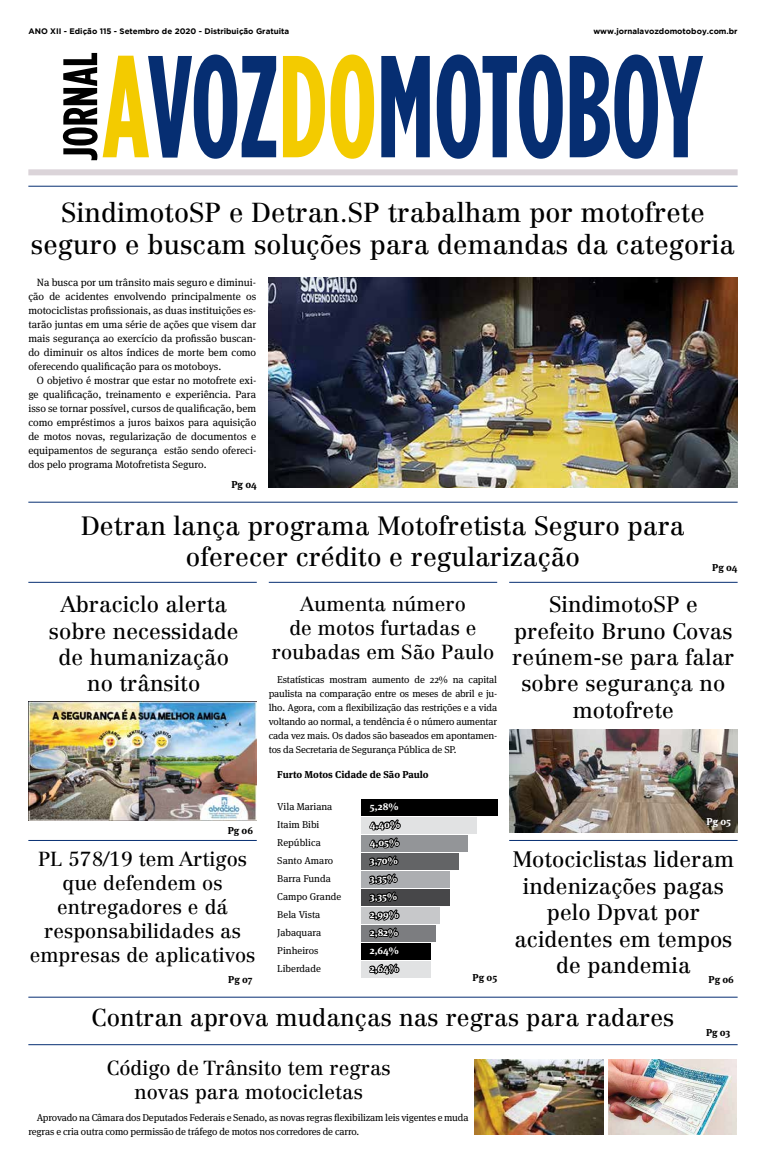
<style>
.page{position:relative;width:766px;height:1163px;background:#fff}
.page>*{position:absolute;margin:0;border:0;box-sizing:border-box;transform-origin:0 0}
.t1{font:27px/32.4px "Centennial LT Std";color:#000;text-align:center}
.t2{font:26px/31.2px "Centennial LT Std";color:#000;text-align:center}
.t3{font:24px "Centennial LT Std";color:#000}
.t4{font:22px/26.4px "Centennial LT Std";color:#000;text-align:center}
.t5{font:20px/24px "Centennial LT Std";color:#000;text-align:center}
.t6{font:10.5px/14px "Meta Serif Pro";color:#000;text-align:justify}
.t7{font:10px/18px "Meta Serif Pro";letter-spacing:-.015em;color:#000}
.t8{font:700 10px "Meta Serif Pro";color:#000}
.t9{font:700 10px/18px "Meta Serif Pro";color:#fff}
.t10{font:700 8px "Gotham";color:#000}
</style>
<div class="page">
<img style="left:269px;top:278px;width:468px;height:209px">
<svg style="left:283px;top:54px;width:91px;height:105px"></svg>
<svg style="left:381px;top:56px;width:48px;height:101px"></svg>
<svg style="left:436px;top:54px;width:126px;height:105px"></svg>
<svg style="left:569px;top:54px;width:134px;height:105px"></svg>
<svg style="left:63px;top:53px;width:213px;height:107px"></svg>
<div style="left:28px;top:169px;width:709px;height:6px;background:#dbd4d9"></div>
<hr style="left:28px;top:186px;width:709px;height:1px;background:#062e72">
<hr style="left:28px;top:582px;width:229px;height:1px;background:#062e72">
<hr style="left:28px;top:840px;width:229px;height:1px;background:#062e72">
<hr style="left:509px;top:840px;width:228px;height:1px;background:#062e72">
<hr style="left:28px;top:502px;width:709px;height:1px;background:#062e72">
<hr style="left:28px;top:1044px;width:709px;height:1px;background:#062e72">
<hr style="left:28px;top:996px;width:709px;height:1px;background:#062e72">
<hr style="left:269px;top:582px;width:228px;height:1px;background:#062e72">
<hr style="left:509px;top:582px;width:228px;height:1px;background:#062e72">
<img style="left:509px;top:729px;width:228px;height:102px">
<img style="left:28px;top:701px;width:229px;height:119px">
<img style="left:475px;top:1059px;width:128px;height:75px">
<img style="left:608px;top:1059px;width:128px;height:75px">
<div style="left:361px;top:960px;width:69px;height:16px;background:#e1e2e3"></div>
<div style="left:361px;top:942px;width:69px;height:17px;background:#000"></div>
<div style="left:361px;top:924px;width:74px;height:17px;background:#7c7d80"></div>
<div style="left:361px;top:907px;width:79px;height:16px;background:#c7c8ca"></div>
<div style="left:361px;top:889px;width:88px;height:16px;background:#474749"></div>
<div style="left:361px;top:871px;width:88px;height:16px;background:#acaeb1"></div>
<div style="left:361px;top:853px;width:97px;height:16px;background:#636466"></div>
<div style="left:361px;top:835px;width:107px;height:16px;background:#939598"></div>
<div style="left:361px;top:817px;width:116px;height:16px;background:#e1e2e3"></div>
<div style="left:361px;top:799px;width:136px;height:16px;background:#000"></div>
<svg style="left:362px;top:815px;width:39px;height:160px"></svg>
<p class="t10" style="left:28px;top:27px;width:262px">ANO XII - Edição 115 - Setembro de 2020 - Distribuição Gratuita</p>
<p class="t10" style="left:593px;top:27px;width:146px">www.jornalavozdomotoboy.com.br</p>
<h1 class="t1" style="left:31px;top:196px;width:705px">SindimotoSP e Detran.SP trabalham por motofrete seguro e buscam soluções para demandas da categoria</h1>
<p class="t6" style="left:28px;top:275px;width:229px;text-indent:9px">Na busca por um trânsito mais seguro e diminui&shy;ção de acidentes envolvendo principalmente os motociclistas profissionais, as duas instituições es&shy;tarão juntas em uma série de ações que visem dar mais segurança ao exercício da profissão buscan&shy;do diminuir os altos índices de morte bem como oferecendo qualificação para os motoboys.</p>
<p class="t6" style="left:28px;top:373px;width:229px;text-indent:9px">O objetivo é mostrar que estar no motofrete exi&shy;ge qualificação, treinamento e experiência. Para isso se tornar possível, cursos de qualificação, bem como empréstimos a juros baixos para aquisição de motos novas, regularização de documentos e equipamentos de segurança estão sendo ofereci&shy;dos pelo programa Motofretista Seguro.</p>
<p class="t8" style="left:231px;top:476px;width:27px">Pg 04</p>
<h2 class="t2" style="left:81px;top:510px;width:605px">Detran lança programa Motofretista Seguro para oferecer crédito e regularização</h2>
<h3 class="t4" style="left:49px;top:591px;width:191px">Abraciclo alerta sobre necessidade de humanização no trânsito</h3>
<p class="t8" style="left:712px;top:559px;width:27px">Pg 04</p>
<h3 class="t5" style="left:272px;top:591px;width:224px">Aumenta número<br>de motos furtadas e roubadas em São Paulo</h3>
<h3 class="t4" style="left:512px;top:591px;width:224px">SindimotoSP e prefeito Bruno Covas reúnem-se para falar sobre segurança no motofrete</h3>
<p class="t7" style="left:269px;top:671px;width:230px;line-height:14px;text-align:justify;text-indent:8px">Estatísticas mostram aumento de 22% na capital paulista na comparação entre os meses de abril e ju&shy;lho. Agora, com a flexibilização das restrições e a vida voltando ao normal, a tendência é o número aumentar cada vez mais. Os dados são baseados em apontamen&shy;tos da Secretaria de Segurança Pública de SP.</p>
<p class="t8" style="left:277px;top:766px;width:153px">Furto Motos Cidade de São Paulo</p>
<p class="t7" style="left:277px;top:796px;width:66px">Vila Mariana<br>Itaim Bibi<br>República<br>Santo Amaro<br>Barra Funda<br>Campo Grande<br>Bela Vista<br>Jabaquara<br>Pinheiros<br>Liberdade</p>
<p class="t9" style="left:370px;top:796px;width:32px">5,28%<br>4,40%<br>4,05%<br>3,70%<br>3,35%<br>3,35%<br>2,99%<br>2,82%<br>2,64%<br>2,64%</p>
<p class="t9" style="left:706px;top:812px;width:26px">Pg 05</p>
<p class="t8" style="left:227px;top:822px;width:27px">Pg 06</p>
<h3 class="t4" style="left:512px;top:846px;width:223px">Motociclistas lideram indenizações pagas pelo Dpvat por acidentes em tempos de pandemia</h3>
<h3 class="t5" style="left:30px;top:846px;width:227px">PL 578/19 tem Artigos que defendem os entregadores e dá responsabilidades as empresas de aplicativos</h3>
<p class="t8" style="left:472px;top:968px;width:26px">Pg 05</p>
<p class="t8" style="left:228px;top:971px;width:26px">Pg 07</p>
<p class="t8" style="left:708px;top:971px;width:27px">Pg 06</p>
<h3 class="t3" style="left:92px;top:1003px;width:584px">Contran aprova mudanças nas regras para radares</h3>
<h3 class="t5" style="left:107px;top:1055px;width:285px">Código de Trânsito tem regras novas para motocicletas</h3>
<p class="t7" style="left:28px;top:1109px;width:441px;line-height:14px;text-indent:8px">Aprovado na Câmara dos Deputados Federais e Senado, as novas regras flexibilizam leis vigentes e muda regras e cria outra como permissão de tráfego de motos nos corredores de carro.</p>
<p class="t8" style="left:705px;top:1024px;width:26px">Pg 03</p>
</div>
